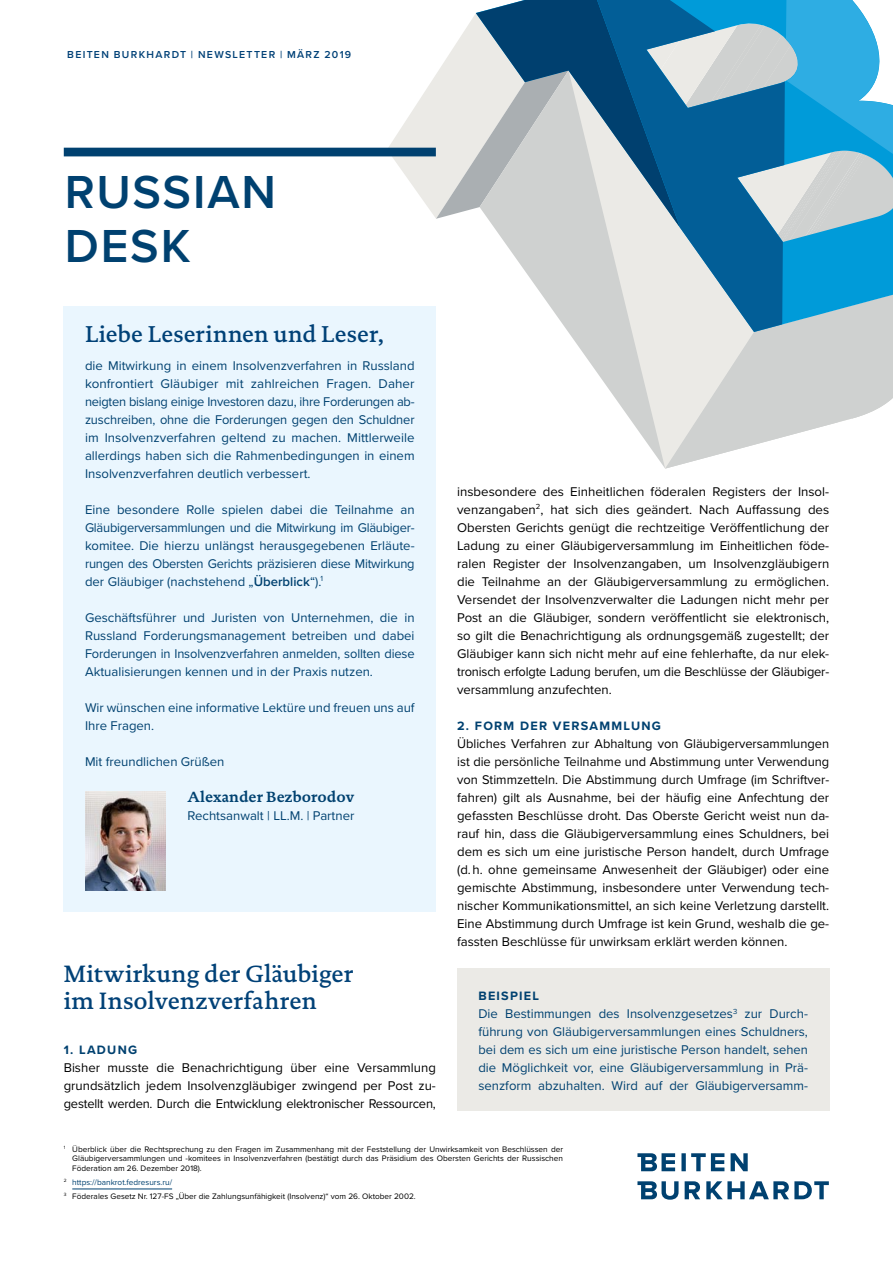
<style>
.page{position:relative;width:893px;height:1263px;background:#fff}
.page>*{position:absolute;margin:0;border:0;box-sizing:border-box;transform-origin:0 0}
.t1{font:600 48px/54px "Proxima Nova";letter-spacing:.04em;color:#004170}
.t2{font:500 24px/27px "DTL Documenta TOT";letter-spacing:.005em;color:#004177}
.t3{font:500 23.25px "DTL Documenta TOT";letter-spacing:.005em;color:#004177}
.t4{font:700 15px "DTL Documenta TOT";color:#004170}
.t5{font:13.2px/18px "Proxima Nova";color:#000;text-align:justify}
.t6{font:13.2px/18px "Proxima Nova";color:#004170;text-align:justify}
.t7{font:700 12.6px "Proxima Nova";letter-spacing:.1em;color:#004170}
.t8{font:600 10.5px "Proxima Nova";letter-spacing:.125em;color:#004177}
.t9{font:8.25px/9.8px "Proxima Nova";color:#000;text-align:justify}
.s1{font-weight:600}
.s2{color:#004170}
</style>
<div class="page">
<svg style="left:387px;top:0;width:506px;height:469px"></svg>
<svg style="left:476px;top:0;width:115px;height:228px;background:#95a8b5"></svg>
<svg style="left:591px;top:0;width:194px;height:332px;background:#6598b6"></svg>
<svg style="left:637px;top:1153px;width:111px;height:18px"></svg>
<svg style="left:637px;top:1181px;width:192px;height:19px"></svg>
<div style="left:64px;top:306px;width:372px;height:606px;background:#eaf6fe"></div>
<div style="left:64px;top:148px;width:372px;height:8px;background:#004170"></div>
<hr style="left:72px;top:1189px;width:100px;height:1px;background:#004170">
<img style="left:85px;top:792px;width:80px;height:99px">
<div style="left:457px;top:968px;width:372px;height:143px;background:#ebeae6"></div>
<p class="t8" style="left:67px;top:47px;width:286px">BEITEN BURKHARDT | NEWSLETTER | MÄRZ 2019</p>
<h1 class="t1" style="left:65px;top:163px;width:213px">RUSSIAN<br>DESK</h1>
<h3 class="t3" style="left:85px;top:320px;width:300px">Liebe Leserinnen und Leser,</h3>
<p class="t6" style="left:85px;top:356px;width:331px">die Mitwirkung in einem Insolvenzverfahren in Russland konfrontiert Gläubiger mit zahlreichen Fragen. Daher neigten bislang einige Investoren dazu, ihre Forderungen ab&shy;zuschreiben, ohne die Forderungen gegen den Schuldner im Insolvenzverfahren geltend zu machen. Mittlerweile allerdings haben sich die Rahmenbedingungen in einem Insolvenzverfahren deutlich verbessert.</p>
<p class="t6" style="left:85px;top:500px;width:331px">Eine besondere Rolle spielen dabei die Teilnahme an Gläubigerversammlungen und die Mitwirkung im Gläubiger&shy;komitee. Die hierzu unlängst herausgegebenen Erläute&shy;rungen des Obersten Gerichts präzisieren diese Mitwirkung der Gläubiger (nachstehend „<span class="s1">Überblick</span>“).<sup>1</sup></p>
<p class="t6" style="left:85px;top:608px;width:331px">Geschäftsführer und Juristen von Unternehmen, die in Russland Forderungsmanagement betreiben und dabei Forderungen in Insolvenzverfahren anmelden, sollten diese Aktualisierungen kennen und in der Praxis nutzen.</p>
<p class="t6" style="left:85px;top:698px;width:331px">Wir wünschen eine informative Lektüre und freuen uns auf<br>Ihre Fragen.</p>
<p class="t6" style="left:85px;top:752px;width:141px">Mit freundlichen Grüßen</p>
<p class="t4" style="left:188px;top:787px;width:168px">Alexander Bezborodov</p>
<p class="t6" style="left:188px;top:806px;width:168px">Rechtsanwalt | LL.M. | Partner</p>
<p class="t5" style="left:457px;top:482px;width:374px">insbesondere des Einheitlichen föderalen Registers der Insol&shy;venzangaben<sup>2</sup>, hat sich dies geändert. Nach Auffassung des Obersten Gerichts genügt die rechtzeitige Veröffentlichung der Ladung zu einer Gläubigerversammlung im Einheitlichen föde&shy;ralen Register der Insolvenzangaben, um Insolvenzgläubigern die Teilnahme an der Gläubigerversammlung zu ermöglichen.<br>Versendet der Insolvenzverwalter die Ladungen nicht mehr per Post an die Gläubiger, sondern veröffentlicht sie elektronisch, so gilt die Benachrichtigung als ordnungsgemäß zugestellt; der Gläubiger kann sich nicht mehr auf eine fehlerhafte, da nur elek&shy;tronisch erfolgte Ladung berufen, um die Beschlüsse der Gläubiger&shy;versammlung anzufechten.</p>
<p class="t7" style="left:457px;top:716px;width:205px">2. FORM DER VERSAMMLUNG</p>
<p class="t5" style="left:457px;top:734px;width:374px">Übliches Verfahren zur Abhaltung von Gläubigerversammlungen ist die persönliche Teilnahme und Abstimmung unter Verwendung von Stimmzetteln. Die Abstimmung durch Umfrage (im Schriftver&shy;fahren) gilt als Ausnahme, bei der häufig eine Anfechtung der gefassten Beschlüsse droht. Das Oberste Gericht weist nun da&shy;rauf hin, dass die Gläubigerversammlung eines Schuldners, bei dem es sich um eine juristische Person handelt, durch Umfrage (d. h. ohne gemeinsame Anwesenheit der Gläubiger) oder eine gemischte Abstimmung, insbesondere unter Verwendung tech&shy;nischer Kommunikationsmittel, an sich keine Verletzung darstellt.<br>Eine Abstimmung durch Umfrage ist kein Grund, weshalb die ge&shy;fassten Beschlüsse für unwirksam erklärt werden können.</p>
<h2 class="t2" style="left:64px;top:960px;width:291px">Mitwirkung der Gläubiger im Insolvenzverfahren</h2>
<p class="t7" style="left:64px;top:1040px;width:75px">1. LADUNG</p>
<p class="t5" style="left:64px;top:1058px;width:374px">Bisher musste die Benachrichtigung über eine Versammlung grundsätzlich jedem Insolvenzgläubiger zwingend per Post zu&shy;gestellt werden. Durch die Entwicklung elektronischer Ressourcen,</p>
<p class="t9" style="left:72px;top:1144px;width:492px;text-indent:-9px"><sup>1</sup> Überblick über die Rechtsprechung zu den Fragen im Zusammenhang mit der Feststellung der Unwirksamkeit von Beschlüssen der Gläubigerversammlungen und -komitees in Insolvenzverfahren (bestätigt durch das Präsidium des Obersten Gerichts der Russischen Föderation am 26. Dezember 2018).</p>
<p class="t9" style="left:64px;top:1175px;width:353px;line-height:14px"><sup>2</sup> <span class="s2">https://bankrot.fedresurs.ru/<br></span><sup>3</sup> Föderales Gesetz Nr. 127-FS „Über die Zahlungsunfähigkeit (Insolvenz)“ vom 26. Oktober 2002.</p>
<p class="t7" style="left:478px;top:986px;width:62px">BEISPIEL</p>
<p class="t6" style="left:478px;top:1004px;width:331px">Die Bestimmungen des Insolvenzgesetzes<sup>3</sup> zur Durch&shy;führung von Gläubigerversammlungen eines Schuldners, bei dem es sich um eine juristische Person handelt, sehen die Möglichkeit vor, eine Gläubigerversammlung in Prä&shy;senzform abzuhalten. Wird auf der Gläubigerversamm-</p>
</div>
